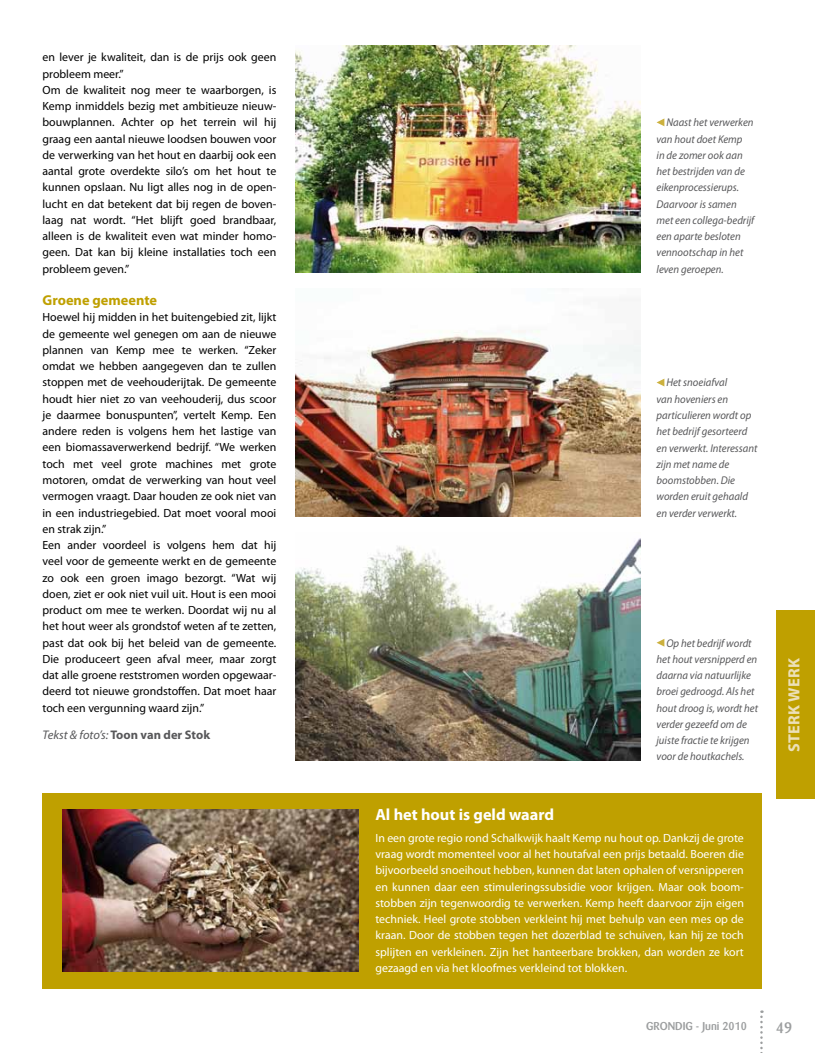
<style>
.page{position:relative;width:815px;height:1053px;background:#fff}
.page>*{position:absolute;margin:0;border:0;box-sizing:border-box;transform-origin:0 0}
.t1{font:700 16.25px "Myriad Pro";color:#fff}
.t2{font:700 16.25px "Myriad Pro";color:#ece0b8}
.t3{font:500 15px "Barmeno Pro";color:#9c9e9f}
.t4{font:700 14.38px "Myriad Pro";color:#bfa000}
.t5{font:700 12.5px "Myriad Pro";color:#58585a}
.t6{font:11.88px/16.2px "Myriad Pro";color:#000}
.t7{font:11.88px/16.2px "Myriad Pro";color:#fff;text-align:justify}
.t8{font:italic 11.25px/16.2px "Myriad Pro";color:#58585a;scale:.95 1}
.t9{font:500 11.25px "Barmeno Pro";color:#9c9e9f}
.s1{font-weight:400;font-style:italic}
</style>
<div class="page">
<div style="left:43px;top:792px;width:719px;height:196px;background:#bfa000"></div>
<img style="left:63px;top:809px;width:295px;height:162px">
<img style="left:295px;top:45px;width:346px;height:227px">
<img style="left:295px;top:330px;width:346px;height:186px">
<img style="left:295px;top:538px;width:346px;height:222px">
<svg style="left:760px;top:1010px;width:3px;height:43px"></svg>
<div style="left:776px;top:610px;width:39px;height:189px;background:#bfa000"></div>
<svg style="left:657px;top:118px;width:7px;height:8px"></svg>
<svg style="left:657px;top:379px;width:7px;height:7px"></svg>
<svg style="left:657px;top:639px;width:7px;height:7px"></svg>
<p class="t6" style="left:43px;top:49px;width:235px">en lever je kwaliteit, dan is de prijs ook geen probleem meer.”<br>Om de kwaliteit nog meer te waarborgen, is Kemp inmiddels bezig met ambitieuze nieuw&shy;bouwplannen. Achter op het terrein wil hij graag een aantal nieuwe loodsen bouwen voor de verwerking van het hout en daarbij ook een aantal grote overdekte silo’s om het hout te kunnen opslaan. Nu ligt alles nog in de open&shy;lucht en dat betekent dat bij regen de boven&shy;laag nat wordt. “Het blijft goed brandbaar, alleen is de kwaliteit even wat minder homo&shy;geen. Dat kan bij kleine installaties toch een probleem geven.”</p>
<p class="t4" style="left:43px;top:291px;width:116px">Groene gemeente</p>
<p class="t6" style="left:43px;top:309px;width:235px">Hoewel hij midden in het buitengebied zit, lijkt de gemeente wel genegen om aan de nieuwe plannen van Kemp mee te werken. “Zeker omdat we hebben aangegeven dan te zullen stoppen met de veehouderijtak. De gemeente houdt hier niet zo van veehouderij, dus scoor je daarmee bonuspunten”, vertelt Kemp. Een andere reden is volgens hem het lastige van een biomassaverwerkend bedrijf. “We werken toch met veel grote machines met grote motoren, omdat de verwerking van hout veel vermogen vraagt. Daar houden ze ook niet van in een industriegebied. Dat moet vooral mooi en strak zijn.”<br>Een ander voordeel is volgens hem dat hij veel voor de gemeente werkt en de gemeente zo ook een groen imago bezorgt. “Wat wij doen, ziet er ook niet vuil uit. Hout is een mooi product om mee te werken. Doordat wij nu al het hout weer als grondstof weten af te zetten, past dat ook bij het beleid van de gemeente.<br>Die produceert geen afval meer, maar zorgt dat alle groene reststromen worden opgewaar&shy;deerd tot nieuwe grondstoffen. Dat moet haar toch een vergunning waard zijn.”</p>
<p class="t5" style="left:43px;top:726px;width:169px"><span class="s1">Tekst &amp; foto’s:</span> Toon van der Stok</p>
<p class="t8" style="left:657px;top:114px;width:104px;text-indent:10px">Naast het verwerken van hout doet Kemp<br>in de zomer ook aan het bestrijden van de eikenprocessierups.<br>Daarvoor is samen met een collega-bedrijf een aparte besloten vennootschap in het leven geroepen.</p>
<p class="t8" style="left:657px;top:374px;width:108px;text-indent:10px">Het snoeiafval<br>van hoveniers en particulieren wordt op het bedrijf gesorteerd en verwerkt. Interessant zijn met name de boomstobben. Die worden eruit gehaald en verder verwerkt.</p>
<p class="t8" style="left:657px;top:634px;width:108px;text-indent:10px">Op het bedrijf wordt het hout versnipperd en daarna via natuurlijke broei gedroogd. Als het hout droog is, wordt het verder gezeefd om de juiste fractie te krijgen voor de houtkachels.</p>
<h1 class="t1" style="left:375px;top:804px;width:180px">Al het hout is geld waard</h1>
<p class="t7" style="left:375px;top:829px;width:370px">In een grote regio rond Schalkwijk haalt Kemp nu hout op. Dankzij de grote vraag wordt momenteel voor al het houtafval een prijs betaald. Boeren die bijvoorbeeld snoeihout hebben, kunnen dat laten ophalen of versnipperen en kunnen daar een stimuleringssubsidie voor krijgen. Maar ook boom&shy;stobben zijn tegenwoordig te verwerken. Kemp heeft daarvoor zijn eigen techniek. Heel grote stobben verkleint hij met behulp van een mes op de kraan. Door de stobben tegen het dozerblad te schuiven, kan hij ze toch splijten en verkleinen. Zijn het hanteerbare brokken, dan worden ze kort gezaagd en via het kloofmes verkleind tot blokken.</p>
<h1 class="t2" style="left:783px;top:751px;width:96px;rotate:-90deg">sterk werk</h1>
<p class="t9" style="left:646px;top:1018px;width:102px">GRONDIG - Juni 2010</p>
<p class="t3" style="left:776px;top:1017px;width:18px">49</p>
</div>
